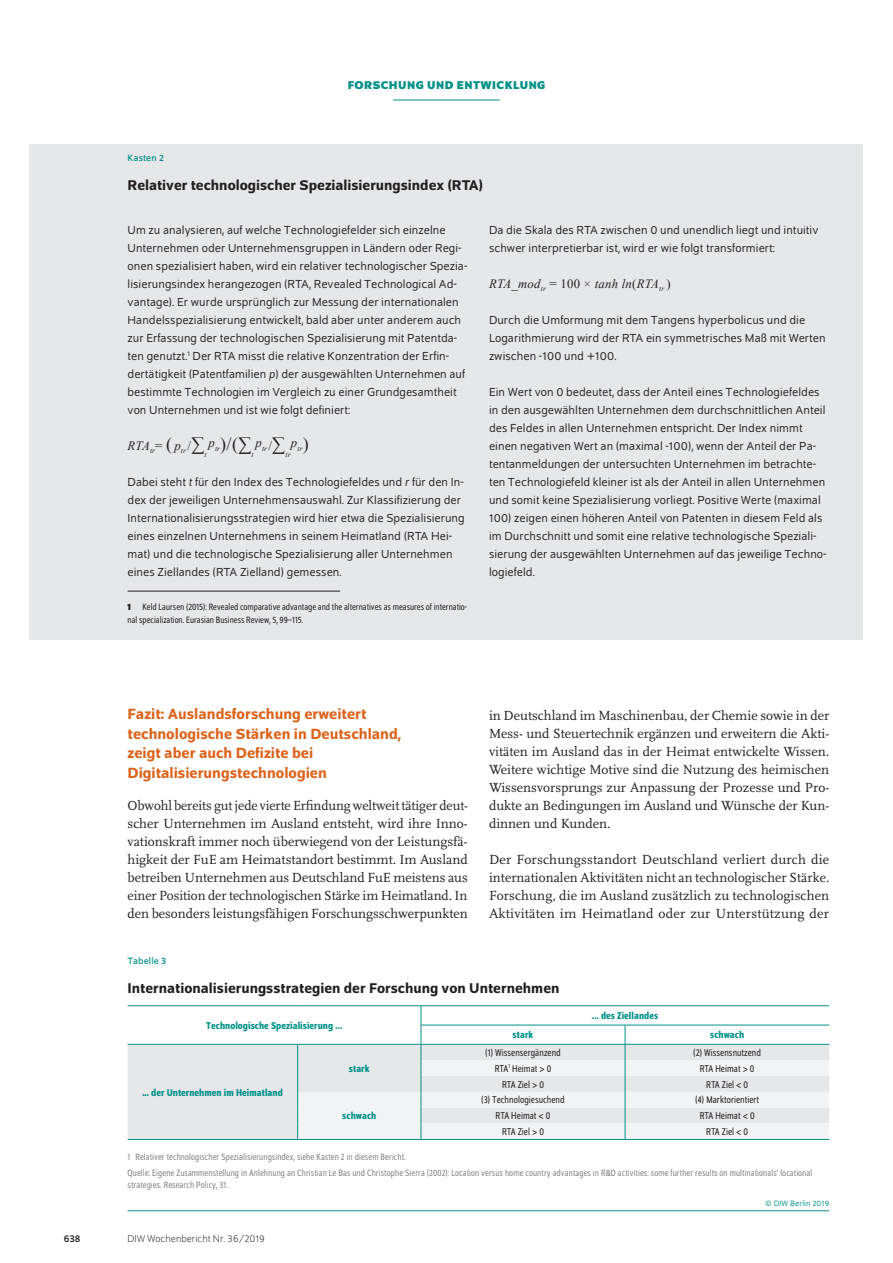
<style>
.page{position:relative;width:893px;height:1263px;background:#fff}
.page>*{position:absolute;margin:0;border:0;box-sizing:border-box;transform-origin:0 0}
.t1{font:18px "Times New Roman";color:#231f20}
.t2{font:500 15.75px/19.5px "Schumpeter";color:#dc641c}
.t3{font:500 15px "Schumpeter";color:#231f20}
.t4{font:13.8px/18px "Scala Pro";color:#231f20;text-align:justify}
.t5{font:italic 12.75px "Times New Roman";letter-spacing:.02em;color:#231f20}
.t6{font:12.3px/18px "Schumpeter Blond";letter-spacing:.005em;color:#231f20}
.t7{font:700 12px "Schumpeter";letter-spacing:.04em;color:#009188}
.t8{font:semi-condensed 10.5px "Schumpeter Blond";letter-spacing:.005em;color:#231f20}
.t9{font:500 semi-condensed 10.5px "Schumpeter";letter-spacing:.005em;color:#009188}
.t10{font:300 10.5px "Schumpeter";color:#231f20}
.t11{font:10.5px "Schumpeter";color:#231f20}
.t12{font:semi-condensed 9.75px/16.2px "Schumpeter Blond";letter-spacing:.01em;color:#808285}
.t13{font:semi-condensed 9.75px/12.8px "Schumpeter Blond";color:#231f20}
.t14{font:9.75px "Schumpeter";letter-spacing:.01em;color:#009188}
.t15{font:8.25px "Schumpeter Blond";letter-spacing:.01em;color:#009188}
.t16{font:italic 7.5px "Times New Roman";letter-spacing:.02em;color:#231f20}
.s1{font-style:italic}
.s2{font-style:normal}
.s3{font-style:normal;font-size:18px}
.s4{font-family:"Schumpeter";font-weight:700}
</style>
<div class="page">
<hr style="left:393px;top:100px;width:107px;height:1px;background:#009188">
<hr style="left:421px;top:1005px;width:204px;height:1px;background:#009188">
<hr style="left:625px;top:1005px;width:204px;height:1px;background:#009188">
<hr style="left:128px;top:1005px;width:170px;height:1px;background:#009188">
<hr style="left:298px;top:1005px;width:123px;height:1px;background:#009188">
<svg style="left:128px;top:1006px;width:701px;height:133px"></svg>
<hr style="left:128px;top:1139px;width:170px;height:1px;background:#009188">
<hr style="left:298px;top:1139px;width:123px;height:1px;background:#009188">
<hr style="left:421px;top:1139px;width:204px;height:1px;background:#009188">
<hr style="left:625px;top:1139px;width:204px;height:1px;background:#009188">
<hr style="left:128px;top:1210px;width:701px;height:1px;background:#009188">
<div style="left:30px;top:144px;width:833px;height:496px;background:#e6e7e9"></div>
<hr style="left:128px;top:591px;width:212px;height:1px;background:#231f20">
<p class="t7" style="left:348px;top:79px;width:199px">FORSCHUNG UND ENTWICKLUNG</p>
<p class="t14" style="left:128px;top:154px;width:38px">Kasten 2</p>
<p class="t3" style="left:128px;top:177px;width:357px">Relativer technologischer Spezialisierungsindex (RTA)</p>
<p class="t6" style="left:128px;top:221px;width:341px">Um zu analysieren, auf welche Technologiefelder sich einzelne Unternehmen oder Unternehmensgruppen in Ländern oder Regi&shy;onen spezialisiert haben, wird ein relativer technologischer Spezia&shy;lisierungsindex herangezogen (RTA, Revealed Technological Ad&shy;vantage). Er wurde ursprünglich zur Messung der internationalen Handelsspezialisierung entwickelt, bald aber unter anderem auch zur Erfassung der technologischen Spezialisierung mit Patentda&shy;ten genutzt.<sup>1</sup> Der RTA misst die relative Konzentration der Erfin&shy;dertätigkeit (Patentfamilien <span class="s1">p</span>) der ausgewählten Unternehmen auf bestimmte Technologien im Vergleich zu einer Grundgesamtheit von Unternehmen und ist wie folgt definiert:</p>
<p class="t5" style="left:128px;top:437px;width:78px">RTA<sub>tr</sub><span class="s2">=</span> <span class="s3">(</span> p<sub>tr</sub> <span class="s2">/</span><span class="s3">∑</span></p>
<p class="t16" style="left:205px;top:450px;width:4px">t</p>
<p class="t6" style="left:489px;top:221px;width:331px">Da die Skala des RTA zwischen 0 und unendlich liegt und intuitiv schwer interpretierbar ist, wird er wie folgt transformiert:</p>
<p class="t5" style="left:489px;top:275px;width:183px">RTA<span class="s2">_</span>mod<sub>tr</sub> <span class="s2">= 100 ×</span> tanh ln<span class="s2">(</span>RTA<sub>tr</sub> <span class="s2">)</span></p>
<p class="t6" style="left:489px;top:311px;width:338px">Durch die Umformung mit dem Tangens hyperbolicus und die<br>Logarithmierung wird der RTA ein symmetrisches Maß mit Werten zwischen -100 und +100.</p>
<p class="t6" style="left:489px;top:383px;width:339px">Ein Wert von 0 bedeutet, dass der Anteil eines Technologiefeldes in den ausgewählten Unternehmen dem durchschnittlichen Anteil des Feldes in allen Unternehmen entspricht. Der Index nimmt einen negativen Wert an (maximal -100), wenn der Anteil der Pa&shy;tentanmeldungen der untersuchten Unternehmen im betrachte&shy;ten Technologiefeld kleiner ist als der Anteil in allen Unternehmen und somit keine Spezialisierung vorliegt. Positive Werte (maximal 100) zeigen einen höheren Anteil von Patenten in diesem Feld als im Durchschnitt und somit eine relative technologische Speziali&shy;sierung der ausgewählten Unternehmen auf das jeweilige Techno&shy;logiefeld.</p>
<p class="t16" style="left:208px;top:444px;width:13px"><sup>p</sup>tr</p>
<h1 class="t1" style="left:220px;top:432px;width:32px">)/(∑</h1>
<p class="t16" style="left:255px;top:444px;width:31px"><sup>p</sup>tr<sup>/</sup><sup>∑</sup></p>
<p class="t16" style="left:291px;top:444px;width:13px"><sup>p</sup>tr</p>
<h1 class="t1" style="left:303px;top:432px;width:7px">)</h1>
<p class="t6" style="left:128px;top:473px;width:339px">Dabei steht <span class="s1">t</span> für den Index des Technologiefeldes und <span class="s1">r</span> für den In&shy;dex der jeweiligen Unternehmensauswahl. Zur Klassifizierung der Internationalisierungsstrategien wird hier etwa die Spezialisierung eines einzelnen Unternehmens in seinem Heimatland (RTA Hei&shy;mat) und die technologische Spezialisierung aller Unternehmen eines Ziellandes (RTA Zielland) gemessen.</p>
<p class="t13" style="left:128px;top:601px;width:341px"><span class="s4">1</span> Keld Laursen (2015): Revealed comparative advantage and the alternatives as measures of internatio&shy;nal specialization. Eurasian Business Review, 5, 99–115.</p>
<p class="t16" style="left:252px;top:450px;width:4px">t</p>
<p class="t16" style="left:285px;top:450px;width:7px">tr</p>
<p class="t2" style="left:128px;top:704px;width:275px">Fazit: Auslandsforschung erweitert technologische Stärken in Deutschland, zeigt aber auch Defizite bei Digitalisierungstechnologien</p>
<p class="t4" style="left:128px;top:796px;width:342px">Obwohl bereits gut jede vierte Erfindung weltweit tätiger deut&shy;scher Unternehmen im Ausland entsteht, wird ihre Inno&shy;vationskraft immer noch überwiegend von der Leistungsfä&shy;higkeit der FuE am Heimatstandort bestimmt. Im Ausland betreiben Unternehmen aus Deutschland FuE meistens aus einer Position der technologischen Stärke im Heimatland. In den besonders leistungsfähigen Forschungsschwerpunkten</p>
<p class="t4" style="left:489px;top:706px;width:342px">in Deutschland im Maschinenbau, der Chemie sowie in der Mess- und Steuertechnik ergänzen und erweitern die Akti&shy;vitäten im Ausland das in der Heimat entwickelte Wissen.<br>Weitere wichtige Motive sind die Nutzung des heimischen Wissensvorsprungs zur Anpassung der Prozesse und Pro&shy;dukte an Bedingungen im Ausland und Wünsche der Kun&shy;dinnen und Kunden.</p>
<p class="t4" style="left:489px;top:850px;width:342px">Der Forschungsstandort Deutschland verliert durch die internationalen Aktivitäten nicht an technologischer Stärke.<br>Forschung, die im Ausland zusätzlich zu technologischen Aktivitäten im Heimatland oder zur Unterstützung der</p>
<p class="t14" style="left:128px;top:956px;width:40px">Tabelle 3</p>
<p class="t3" style="left:128px;top:980px;width:433px">Internationalisierungsstrategien der Forschung von Unternehmen</p>
<p class="t9" style="left:206px;top:1020px;width:138px">Technologische Spezialisierung …</p>
<p class="t9" style="left:592px;top:1010px;width:68px">… des Ziellandes</p>
<p class="t9" style="left:513px;top:1029px;width:22px">stark</p>
<p class="t9" style="left:710px;top:1029px;width:36px">schwach</p>
<p class="t8" style="left:485px;top:1047px;width:77px">(1) Wissensergänzend</p>
<p class="t8" style="left:693px;top:1047px;width:69px">(2) Wissensnutzend</p>
<p class="t8" style="left:495px;top:1063px;width:58px">RTA<sup>1</sup> Heimat &gt; 0</p>
<p class="t8" style="left:700px;top:1063px;width:56px">RTA Heimat &gt; 0</p>
<p class="t8" style="left:502px;top:1079px;width:44px">RTA Ziel &gt; 0</p>
<p class="t8" style="left:706px;top:1079px;width:44px">RTA Ziel &lt; 0</p>
<p class="t9" style="left:349px;top:1063px;width:22px">stark</p>
<p class="t9" style="left:142px;top:1087px;width:142px">... der Unternehmen im Heimatland</p>
<p class="t8" style="left:481px;top:1095px;width:85px">(3) Technologiesuchend</p>
<p class="t8" style="left:695px;top:1095px;width:66px">(4) Marktorientiert</p>
<p class="t8" style="left:496px;top:1111px;width:56px">RTA Heimat &lt; 0</p>
<p class="t8" style="left:700px;top:1111px;width:56px">RTA Heimat &lt; 0</p>
<p class="t8" style="left:502px;top:1127px;width:44px">RTA Ziel &gt; 0</p>
<p class="t8" style="left:706px;top:1127px;width:44px">RTA Ziel &lt; 0</p>
<p class="t12" style="left:128px;top:1149px;width:686px">1 Relativer technologischer Spezialisierungsindex, siehe Kasten 2 in diesem Bericht.<br>Quelle: Eigene Zusammenstellung in Anlehnung an Christian Le Bas und Christophe Sierra (2002): Location versus home country advantages in R&amp;D activities: some further results on multinationals’ locational</p>
<p class="t12" style="left:128px;top:1177px;width:102px">strategies. Research Policy, 31.</p>
<p class="t15" style="left:765px;top:1199px;width:66px">© DIW Berlin 2019</p>
<p class="t9" style="left:342px;top:1110px;width:36px">schwach</p>
<p class="t11" style="left:64px;top:1233px;width:18px">638</p>
<p class="t10" style="left:128px;top:1234px;width:139px">DIW Wochenbericht Nr. 36/2019</p>
</div>
